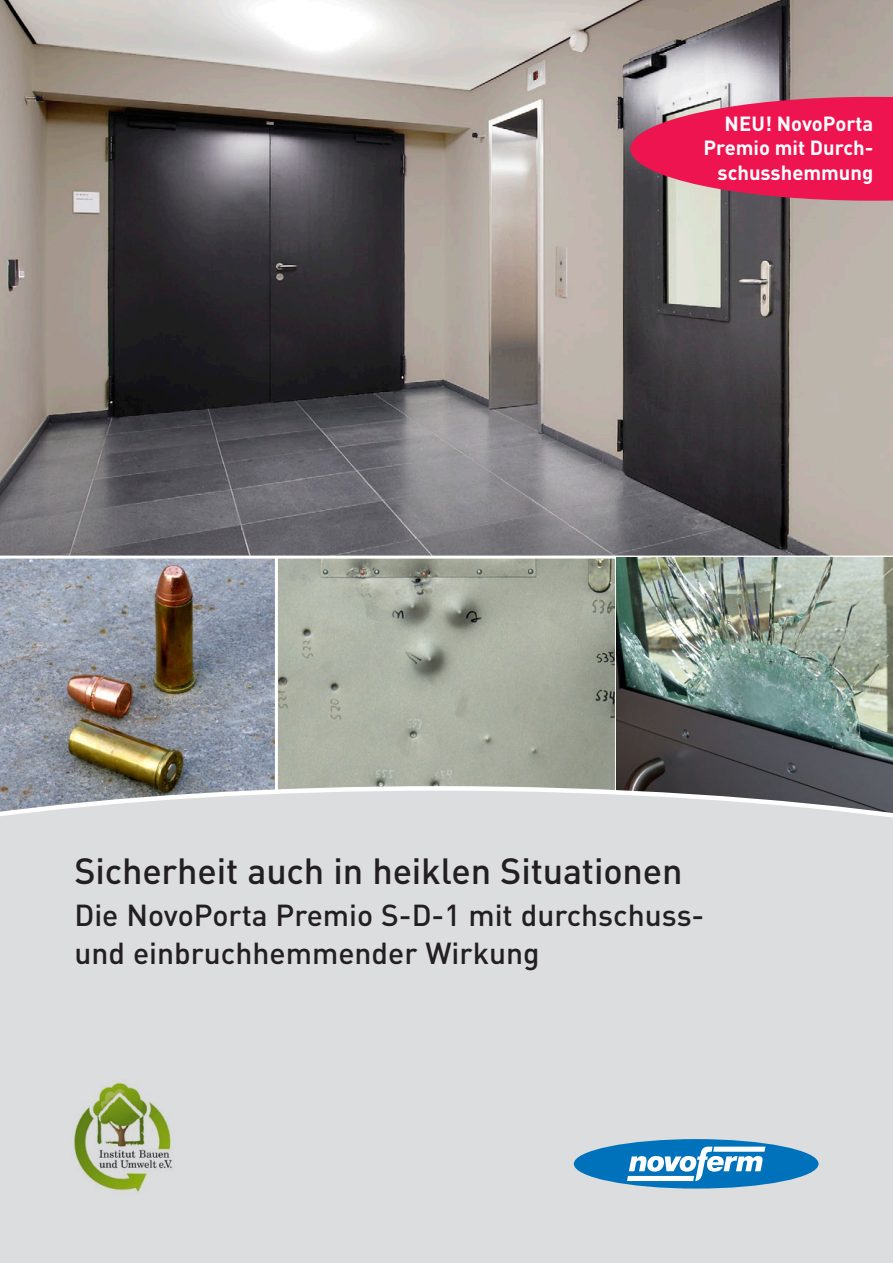
<style>
.page{position:relative;width:893px;height:1263px;background:#fff}
.page>*{position:absolute;margin:0;border:0;box-sizing:border-box;transform-origin:0 0}
.t1{font:500 36px "DIN Pro";letter-spacing:-.005em;color:#231f20}
.t2{font:500 30px/37.5px "DIN Pro";color:#231f20}
.t3{font:700 20.25px/24.3px "DIN Pro";color:#fff;text-align:right}
</style>
<div class="page">
<img style="left:0;top:0;width:893px;height:556px">
<img style="left:0;top:559px;width:275px;height:225px">
<img style="left:278px;top:559px;width:337px;height:225px">
<img style="left:617px;top:557px;width:276px;height:227px">
<div style="left:0;top:784px;width:893px;height:479px;background:#dcdddf"></div>
<div style="left:574px;top:1139px;width:245px;height:49px;background:#0072bc;border-radius:50%"></div>
<svg style="left:627px;top:1146px;width:138px;height:35px"></svg>
<svg style="left:630px;top:97px;width:263px;height:104px;background:#dc2e5e"></svg>
<img style="left:71px;top:1079px;width:104px;height:116px">
<p class="t3" style="left:703px;top:109px;width:172px">NEU! NovoPorta<br>Premio mit Durch&shy;schusshemmung</p>
<p class="t1" style="left:74px;top:842px;width:610px">Sicherheit auch in heiklen Situationen</p>
<p class="t2" style="left:74px;top:893px;width:631px">Die NovoPorta Premio S-D-1 mit durchschuss&shy;und einbruchhemmender Wirkung</p>
</div>
